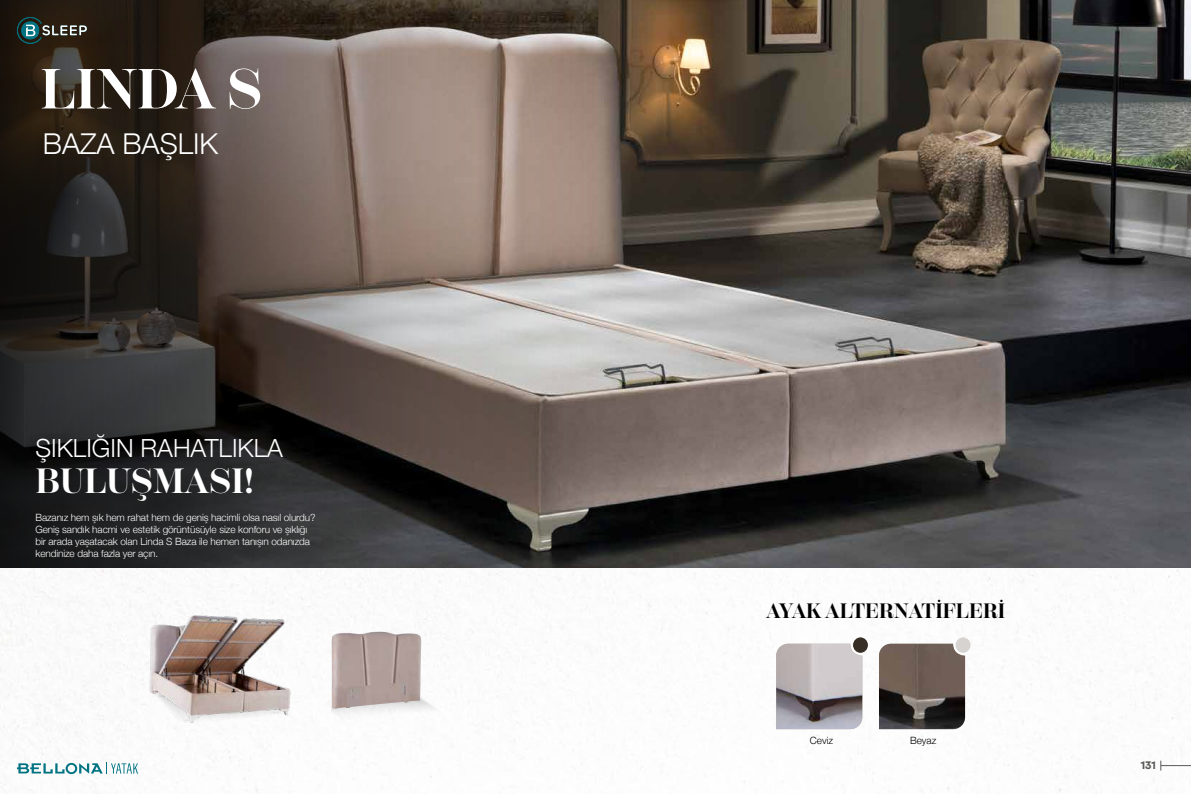
<style>
.page{position:relative;width:1191px;height:794px;background:#fff}
.page>*{position:absolute;margin:0;border:0;box-sizing:border-box;transform-origin:0 0}
.t1{font:700 56.3px "Scotch Display";color:#fff}
.t2{font:700 35px "Scotch Display";color:#fff}
.t3{font:300 28.7px "Helvetica Neue";color:#fff}
.t4{font:300 25px "Helvetica Neue";color:#fff}
.t5{font:700 20.8px "Scotch Display";color:#000}
.t6{font:300 10px/12px "Helvetica Neue";letter-spacing:-.01em;color:#fff}
.t7{font:300 10px "Helvetica Neue";color:#000}
.t8{font:700 10px "Galano Classic";color:#595957}
</style>
<div class="page">
<img style="left:595px;top:0;width:596px;height:567px">
<svg style="left:420px;top:0;width:175px;height:567px;background:#897b74"></svg>
<svg style="left:0;top:0;width:420px;height:567px;background:#413a36"></svg>
<img style="left:80px;top:529px;width:275px;height:265px">
<img style="left:142px;top:610px;width:157px;height:116px">
<img style="left:329px;top:629px;width:120px;height:112px">
<img style="left:331px;top:631px;width:90px;height:77px">
<svg style="left:17px;top:762px;width:121px;height:12px"></svg>
<svg style="left:17px;top:17px;width:70px;height:27px;background:#3c463f"></svg>
<img style="left:879px;top:644px;width:86px;height:85px">
<img style="left:776px;top:644px;width:86px;height:85px">
<div style="left:853px;top:637px;width:15px;height:16px;background:#372e26;border-radius:50%"></div>
<div style="left:955px;top:637px;width:15px;height:16px;background:#d7d3d1;border-radius:50%"></div>
<hr style="left:1161px;top:765px;width:30px;height:1px;background:#595957">
<h1 class="t1" style="left:40px;top:57px;width:224px">LINDA S</h1>
<h3 class="t3" style="left:43px;top:121px;width:177px">BAZA BAŞLIK</h3>
<h3 class="t4" style="left:35px;top:428px;width:249px">ŞIKLIĞIN RAHATLIKLA</h3>
<h2 class="t2" style="left:35px;top:461px;width:220px">BULUŞMASI!</h2>
<p class="t6" style="left:35px;top:510px;width:281px">Bazanız hem şık hem rahat hem de geniş hacimli olsa nasıl olurdu?<br>Geniş sandık hacmi ve estetik görüntüsüyle size konforu ve şıklığı bir arada yaşatacak olan Linda S Baza ile hemen tanışın odanızda kendinize daha fazla yer açın.</p>
<h3 class="t5" style="left:766px;top:598px;width:240px">AYAK ALTERNATİFLERİ</h3>
<p class="t7" style="left:810px;top:732px;width:25px">Ceviz</p>
<p class="t7" style="left:910px;top:732px;width:28px">Beyaz</p>
<p class="t8" style="left:1140px;top:758px;width:17px">131</p>
</div>
